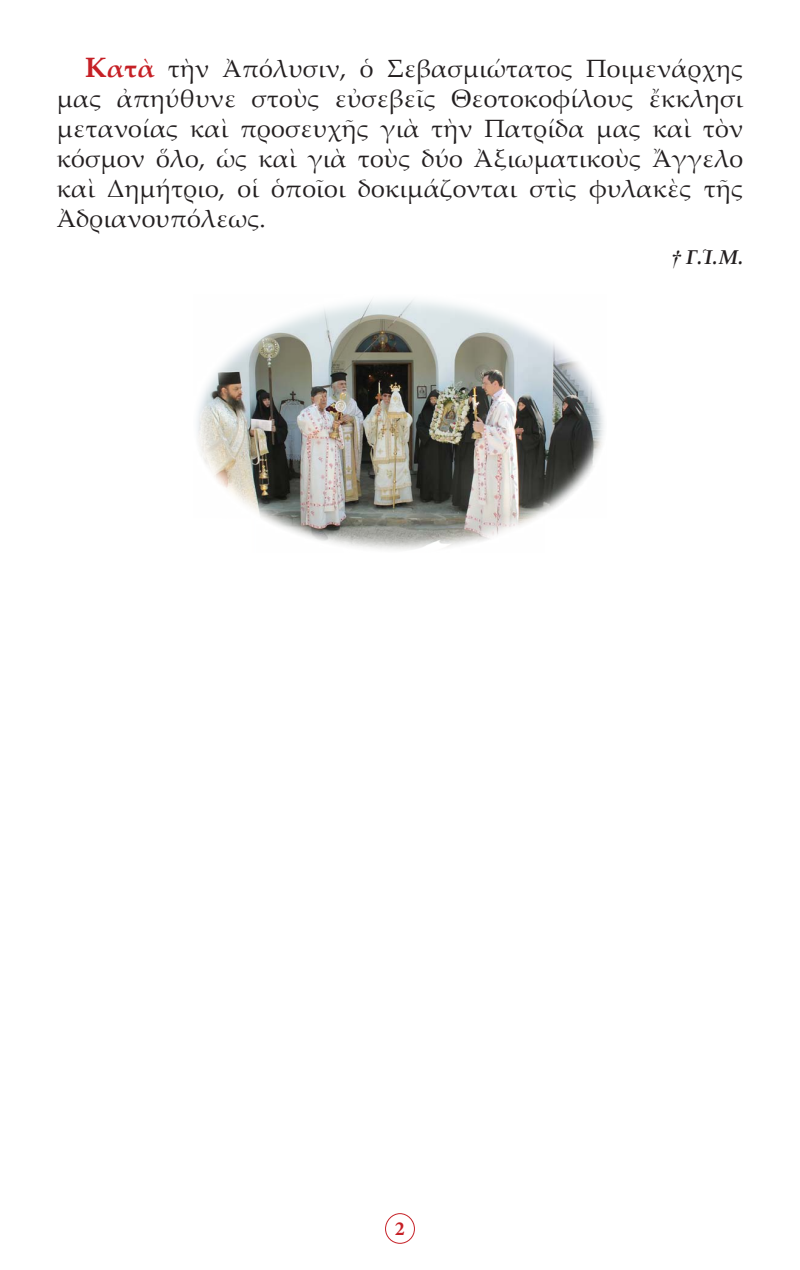
<style>
.page{position:relative;width:800px;height:1270px;background:#fff}
.page>*{position:absolute;margin:0;border:0;box-sizing:border-box;transform-origin:0 0}
.t1{font:25px/30px "Palatino Linotype";letter-spacing:.01em;color:#231f20;text-align:justify}
.t2{font:italic 700 20px "Palatino Linotype";color:#231f20}
.t3{font:700 20px "Minion Pro";color:#c62026}
.s1{font-weight:700;font-size:28px;color:#c62026}
.s2{font-weight:700;color:#c62026}
.s3{font-family:"CTOS New Times Bold Italic Test 1";font-weight:400;font-style:normal}
</style>
<div class="page">
<div style="left:385px;top:1213px;width:30px;height:31px;border:1px solid #c62026;border-radius:50%"></div>
<img style="left:197px;top:299px;width:407px;height:251px">
<p class="t1" style="left:57px;top:53px;width:688px;text-indent:28px"><span class="s1">Κ</span><span class="s2">ατὰ</span> τὴν Ἀπόλυσιν, ὁ Σεβασμιώτατος Ποιμενάρχης μας ἀπηύθυνε στοὺς εὐσεβεῖς Θεοτοκοφίλους ἔκκλησι μετανοίας καὶ προσευχῆς γιὰ τὴν Πατρίδα μας καὶ τὸν κόσμον ὅλο, ὡς καὶ γιὰ τοὺς δύο Ἀξιωματικοὺς Ἄγγελο</p>
<p class="t1" style="left:57px;top:173px;width:688px">καὶ Δημήτριο, οἱ ὁποῖοι δοκιμάζονται στὶς φυλακὲς τῆς<br>Ἀδριανουπόλεως.</p>
<p class="t2" style="left:671px;top:243px;width:74px"><span class="s3">†</span> Γ.Ἱ.Μ.</p>
<p class="t3" style="left:395px;top:1215px;width:11px">2</p>
</div>
